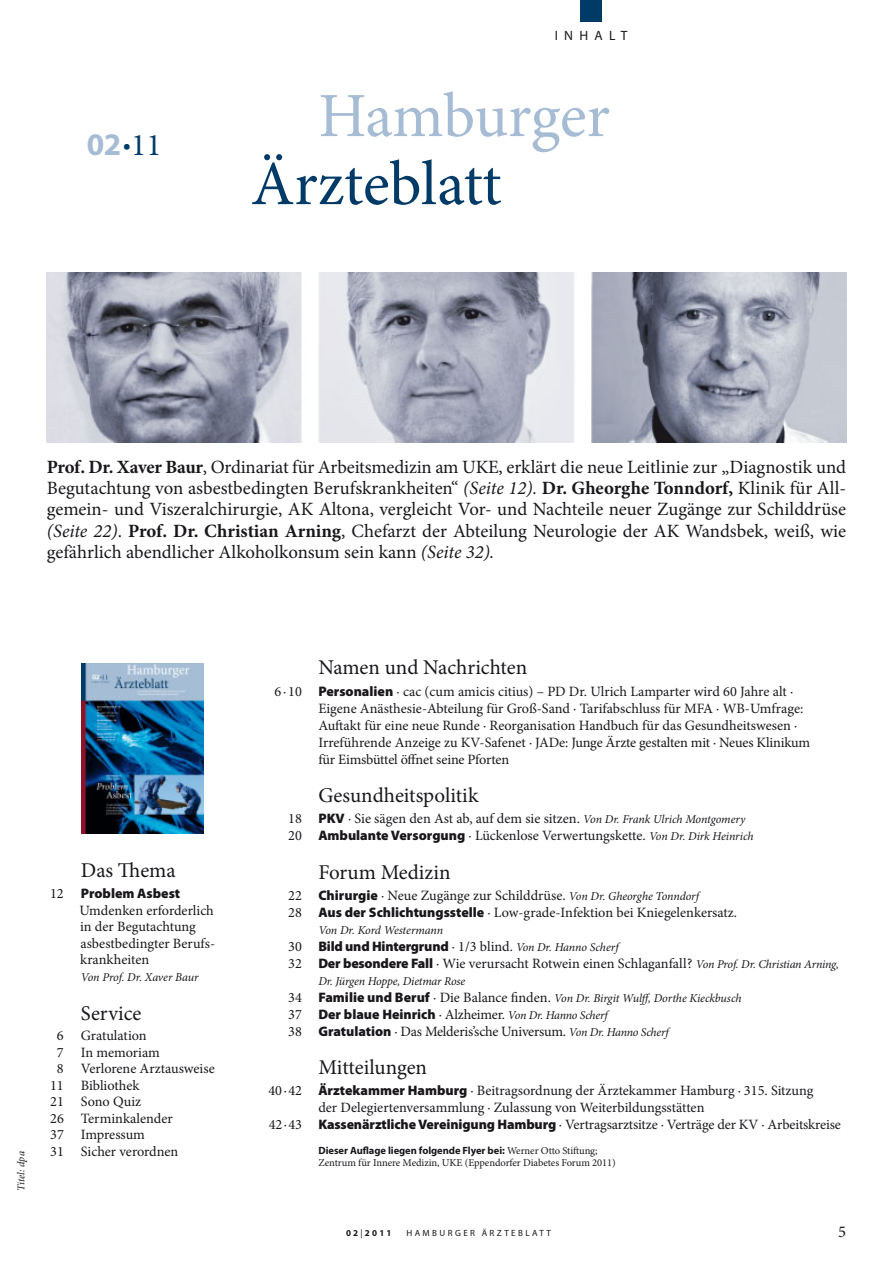
<style>
.page{position:relative;width:893px;height:1263px;background:#fff}
.page>*{position:absolute;margin:0;border:0;box-sizing:border-box;transform-origin:0 0}
.t1{font:63px "Minion Pro";letter-spacing:-.005em;color:#003a66}
.t2{font:63px "Minion Pro";letter-spacing:-.01em;color:#a6bcd4}
.t3{font:700 31.5px "Myriad Pro";color:#a6bcd4}
.t4{font:21px "Minion Pro";color:#1a171c}
.t5{font:18.75px/21.3px "Minion Pro";color:#1a171c;text-align:justify}
.t6{font:16.5px "Minion Pro";color:#1a171c}
.t7{font:14.25px/17px "Minion Pro";letter-spacing:-.005em;color:#1a171c}
.t8{font:900 13.8px "Myriad Pro";letter-spacing:-.015em;color:#1a171c}
.t9{font:13.5px "Myriad Pro";letter-spacing:.47em;color:#1a171c}
.t10{font:italic 12px/17px "Minion Pro";letter-spacing:-.01em;color:#1a171c}
.t11{font:10.5px "Minion Pro";letter-spacing:-.005em;color:#1a171c}
.t12{font:700 10.5px "Myriad Pro";letter-spacing:-.005em;color:#1a171c}
.t13{font:italic 10.5px "Minion Pro";color:#1a171c}
.t14{font:9px "Myriad Pro";letter-spacing:.27em;color:#1a171c}
.t15{font:700 9px "Myriad Pro";letter-spacing:.25em;color:#1a171c}
.s1{color:#003a66}
.s2{font-family:"Minion Pro";font-weight:400;color:#003a66}
.s3{font-weight:700}
.s4{font-style:italic}
.s5{font-family:"Minion Pro";font-weight:400;font-size:14.25px}
.s6{font-family:"Myriad Pro";font-weight:900;font-size:13.8px}
.s7{font-style:italic;font-size:12px}
.s8{font-family:"Minion Pro";font-weight:400;font-style:italic;font-size:12px}
.s9{font-style:normal;font-size:14.25px}
.s10{font-family:"Myriad Pro";font-weight:900;font-style:normal;font-size:13.8px}
.s11{font-family:"Minion Pro";font-weight:400}
.s12{font-weight:400}
</style>
<div class="page">
<img style="left:82px;top:663px;width:121px;height:170px">
<div style="left:580px;top:0;width:22px;height:21px;background:#003a66"></div>
<img style="left:47px;top:272px;width:799px;height:170px">
<h2 class="t3" style="left:87px;top:124px;width:76px">02<span class="s1">·</span><span class="s2">11</span></h2>
<p class="t9" style="left:555px;top:27px;width:74px">INHALT</p>
<h1 class="t2" style="left:318px;top:74px;width:293px">Hamburger</h1>
<h1 class="t1" style="left:251px;top:142px;width:252px">Ärzteblatt</h1>
<p class="t5" style="left:47px;top:456px;width:801px"><span class="s3">Prof. Dr. Xaver Baur</span>, Ordinariat für Arbeitsmedizin am UKE, erklärt die neue Leitlinie zur „Diagnostik und Begutachtung von asbestbedingten Berufskrankheiten“ <span class="s4">(Seite 12).</span> <span class="s3">Dr. Gheorghe Tonndorf,</span> Klinik für All&shy;gemein- und Viszeralchirurgie, AK Altona, vergleicht Vor- und Nachteile neuer Zugänge zur Schilddrüse <span class="s4">(Seite 22)</span>. <span class="s3">Prof. Dr. Christian Arning</span>, Chefarzt der Abteilung Neurologie der AK Wandsbek, weiß, wie gefährlich abendlicher Alkoholkonsum sein kann <span class="s4">(Seite 32).</span></p>
<p class="t13" style="left:14px;top:1191px;width:41px;rotate:-90deg">Titel: dpa</p>
<h3 class="t4" style="left:81px;top:857px;width:96px">Das Thema</h3>
<p class="t8" style="left:50px;top:886px;width:132px"><span class="s5">12</span> Problem Asbest</p>
<p class="t7" style="left:79px;top:902px;width:137px;line-height:16.5px">Umdenken erforderlich in der Begutachtung asbestbedingter Berufs&shy;krankheiten</p>
<p class="t10" style="left:81px;top:969px;width:119px">Von Prof. Dr. Xaver Baur</p>
<h3 class="t4" style="left:81px;top:999px;width:62px">Service</h3>
<p class="t7" style="left:57px;top:1027px;width:91px">6 Gratulation</p>
<p class="t7" style="left:57px;top:1044px;width:104px">7 In memoriam</p>
<p class="t7" style="left:57px;top:1060px;width:159px">8 Verlorene Arztausweise</p>
<p class="t7" style="left:50px;top:1077px;width:91px">11 Bibliothek</p>
<p class="t7" style="left:50px;top:1093px;width:93px">21 Sono Quiz</p>
<p class="t7" style="left:50px;top:1110px;width:124px">26 Terminkalender</p>
<p class="t7" style="left:50px;top:1126px;width:96px">37 Impressum</p>
<p class="t7" style="left:50px;top:1143px;width:130px">31 Sicher verordnen</p>
<h3 class="t4" style="left:318px;top:654px;width:210px">Namen und Nachrichten</h3>
<p class="t7" style="left:318px;top:683px;width:493px;text-indent:-44px">6 · 10 <span class="s6">Personalien</span> · cac (cum amicis citius) – PD Dr. Ulrich Lamparter wird 60 Jahre alt · Eigene Anästhesie-Abteilung für Groß-Sand · Tarifabschluss für MFA · WB-Umfrage:<br>Auftakt für eine neue Runde · Reorganisation Handbuch für das Gesundheitswesen · Irreführende Anzeige zu KV-Safenet · JADe: Junge Ärzte gestalten mit · Neues Klinikum für Eimsbüttel öffnet seine Pforten</p>
<h3 class="t4" style="left:318px;top:781px;width:161px">Gesundheitspolitik</h3>
<p class="t7" style="left:288px;top:810px;width:467px">18 <span class="s6">PKV</span> · Sie sägen den Ast ab, auf dem sie sitzen. <span class="s7">Von Dr. Frank Ulrich Montgomery<br></span>20 <span class="s6">Ambulante Versorgung</span> · Lückenlose Verwertungskette. <span class="s7">Von Dr. Dirk Heinrich</span></p>
<h3 class="t4" style="left:318px;top:858px;width:134px">Forum Medizin</h3>
<p class="t7" style="left:288px;top:887px;width:450px">22 <span class="s6">Chirurgie</span> · Neue Zugänge zur Schilddrüse. <span class="s7">Von Dr. Gheorghe Tonndorf<br></span>28 <span class="s6">Aus der Schlichtungsstelle</span> · Low-grade-Infektion bei Kniegelenkersatz.</p>
<p class="t10" style="left:318px;top:921px;width:126px">Von Dr. Kord Westermann</p>
<p class="t8" style="left:288px;top:938px;width:332px"><span class="s5">30</span> Bild und Hintergrund <span class="s5">· 1/3 blind.</span> <span class="s8">Von Dr. Hanno Scherf</span></p>
<p class="t7" style="left:288px;top:955px;width:552px">32 <span class="s6">Der besondere Fall</span> · Wie verursacht Rotwein einen Schlaganfall ? <span class="s7">Von Prof. Dr. Christian Arning,</span></p>
<p class="t10" style="left:288px;top:972px;width:455px;text-indent:30px">Dr. Jürgen Hoppe, Dietmar Rose<br><span class="s9">34</span> <span class="s10">Familie und Beruf</span> <span class="s9">· Die Balance finden.</span> Von Dr. Birgit Wulff, Dorthe Kieckbusch<br><span class="s9">37</span> <span class="s10">Der blaue Heinrich</span> <span class="s9">· Alzheimer.</span> Von Dr. Hanno Scherf</p>
<p class="t7" style="left:288px;top:1023px;width:382px">38 <span class="s6">Gratulation</span> · Das Melderis’sche Universum. <span class="s7">Von Dr. Hanno Scherf</span></p>
<h3 class="t4" style="left:318px;top:1053px;width:110px">Mitteilungen</h3>
<p class="t7" style="left:268px;top:1082px;width:547px">40 · 42 <span class="s6">Ärztekammer Hamburg</span> · Beitragsordnung der Ärztekammer Hamburg · 315. Sitzung</p>
<p class="t7" style="left:318px;top:1099px;width:388px">der Delegiertenversammlung · Zulassung von Weiterbildungsstätten</p>
<p class="t7" style="left:269px;top:1116px;width:574px">42 · 43 <span class="s6">Kassenärztliche Vereinigung Hamburg</span> · Vertragsarztsitze · Verträge der KV · Arbeitskreise</p>
<p class="t12" style="left:318px;top:1144px;width:281px">Dieser Auflage liegen folgende Flyer bei: <span class="s11">Werner Otto Stiftung;</span></p>
<p class="t11" style="left:318px;top:1156px;width:299px">Zentrum für Innere Medizin, UKE (Eppendorfer Diabetes Forum 2011)</p>
<p class="t15" style="left:346px;top:1227px;width:47px">02<span class="s12">|</span>2011</p>
<p class="t14" style="left:406px;top:1227px;width:146px">HAMBURGER ÄRZTEBLATT</p>
<p class="t6" style="left:838px;top:1220px;width:9px">5</p>
</div>
